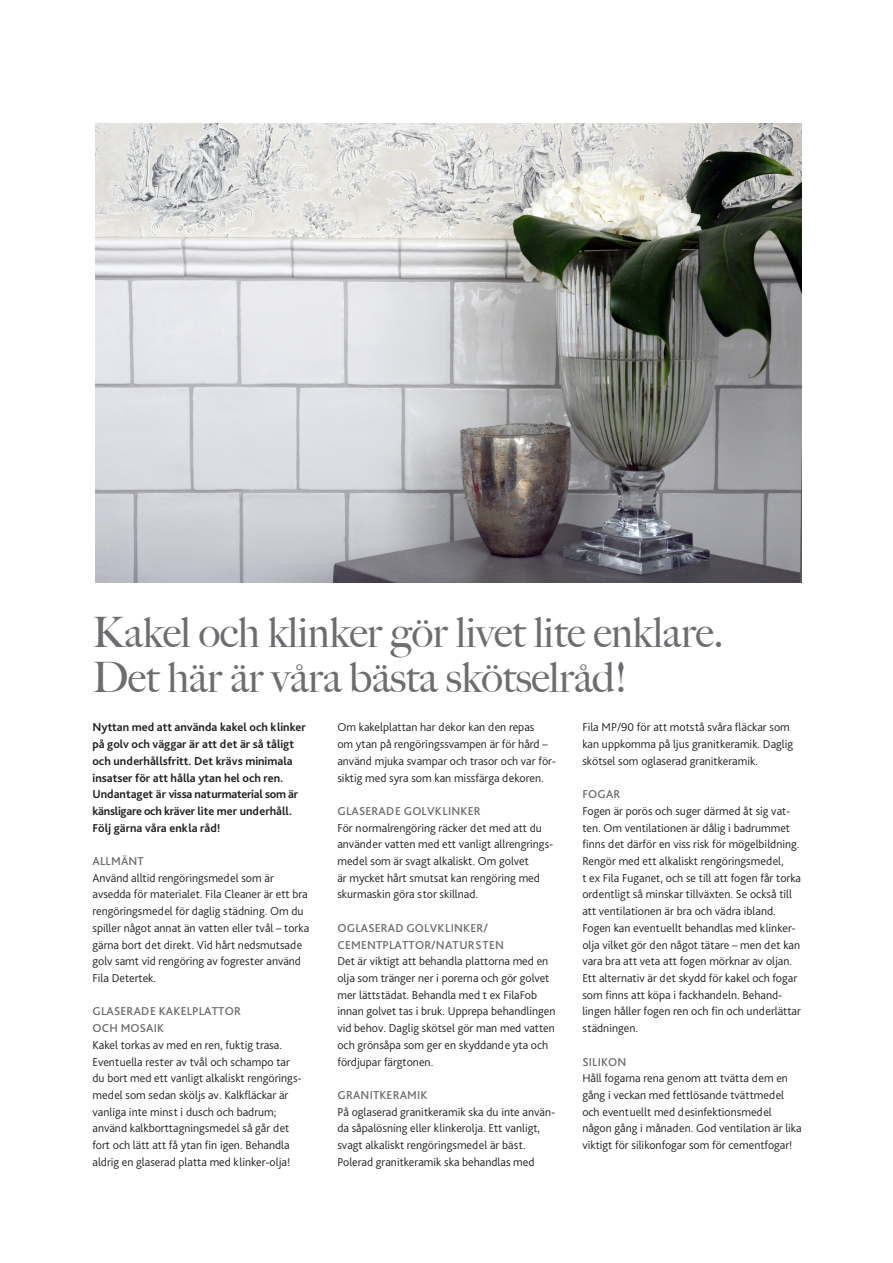
<style>
.page{position:relative;width:893px;height:1263px;background:#fff}
.page>*{position:absolute;margin:0;border:0;box-sizing:border-box;transform-origin:0 0}
.t1{font:500 42px "Big Caslon";letter-spacing:-.01em;color:#6c6d70}
.t2{font:300 12px/16.6px "Bliss Pro";color:#231f20}
.t3{font:700 12px/16.6px "Bliss Pro";color:#231f20}
.t4{font:500 12px/16.6px "Bliss Pro";letter-spacing:.015em;color:#6c6d70}
</style>
<div class="page">
<img style="left:96px;top:123px;width:706px;height:459px">
<p class="t1" style="left:92px;top:598px;width:633px">Kakel och klinker gör livet lite enklare.</p>
<p class="t1" style="left:92px;top:643px;width:536px">Det här är våra bästa skötselråd!</p>
<p class="t3" style="left:92px;top:719px;width:215px">Nyttan med att använda kakel och klinker på golv och väggar är att det är så tåligt och underhållsfritt. Det krävs minimala insatser för att hålla ytan hel och ren.<br>Undantaget är vissa naturmaterial som är känsligare och kräver lite mer underhåll.<br>Följ gärna våra enkla råd!</p>
<p class="t4" style="left:93px;top:852px;width:53px">ALLMÄNT</p>
<p class="t2" style="left:92px;top:869px;width:218px">Använd alltid rengöringsmedel som är avsedda för materialet. Fila Cleaner är ett bra rengöringsmedel för daglig städning. Om du spiller något annat än vatten eller tvål – torka gärna bort det direkt. Vid hårt nedsmutsade golv samt vid rengöring av fogrester använd Fila Detertek.</p>
<p class="t4" style="left:93px;top:1003px;width:150px">GLASERADE KAKELPLATTOR<br>OCH MOSAIK</p>
<p class="t2" style="left:92px;top:1036px;width:211px">Kakel torkas av med en ren, fuktig trasa.<br>Eventuella rester av tvål och schampo tar du bort med ett vanligt alkaliskt rengörings&shy;medel som sedan sköljs av. Kalkfläckar är vanliga inte minst i dusch och badrum; använd kalkborttagningsmedel så går det fort och lätt att få ytan fin igen. Behandla aldrig en glaserad platta med klinker-olja!</p>
<p class="t2" style="left:337px;top:719px;width:220px">Om kakelplattan har dekor kan den repas<br>om ytan på rengöringssvampen är för hård – använd mjuka svampar och trasor och var för&shy;siktig med syra som kan missfärga dekoren.</p>
<p class="t4" style="left:337px;top:802px;width:145px">GLASERADE GOLVKLINKER</p>
<p class="t2" style="left:337px;top:819px;width:218px">För normalrengöring räcker det med att du använder vatten med ett vanligt allrengrings&shy;medel som är svagt alkaliskt. Om golvet<br>är mycket hårt smutsat kan rengöring med skurmaskin göra stor skillnad.</p>
<p class="t4" style="left:337px;top:919px;width:152px">OGLASERAD GOLVKLINKER/</p>
<p class="t4" style="left:337px;top:936px;width:168px">CEMENTPLATTOR/NATURSTEN</p>
<p class="t2" style="left:337px;top:953px;width:220px">Det är viktigt att behandla plattorna med en olja som tränger ner i porerna och gör golvet mer lättstädat. Behandla med t ex FilaFob innan golvet tas i bruk. Upprepa behandlingen vid behov. Daglig skötsel gör man med vatten och grönsåpa som ger en skyddande yta och fördjupar färgtonen.</p>
<p class="t4" style="left:337px;top:1086px;width:92px">GRANITKERAMIK</p>
<p class="t2" style="left:337px;top:1103px;width:219px">På oglaserad granitkeramik ska du inte använ&shy;da såpalösning eller klinkerolja. Ett vanligt, svagt alkaliskt rengöringsmedel är bäst.</p>
<p class="t2" style="left:337px;top:1153px;width:199px">Polerad granitkeramik ska behandlas med</p>
<p class="t2" style="left:582px;top:719px;width:212px">Fila MP/90 för att motstå svåra fläckar som kan uppkomma på ljus granitkeramik. Daglig skötsel som oglaserad granitkeramik.</p>
<p class="t4" style="left:582px;top:786px;width:40px">FOGAR</p>
<p class="t2" style="left:582px;top:802px;width:220px">Fogen är porös och suger därmed åt sig vat&shy;ten. Om ventilationen är dålig i badrummet finns det därför en viss risk för mögelbildning.<br>Rengör med ett alkaliskt rengöringsmedel,<br>t ex Fila Fuganet, och se till att fogen får torka ordentligt så minskar tillväxten. Se också till att ventilationen är bra och vädra ibland.<br>Fogen kan eventuellt behandlas med klinker&shy;olja vilket gör den något tätare – men det kan vara bra att veta att fogen mörknar av oljan.<br>Ett alternativ är det skydd för kakel och fogar som finns att köpa i fackhandeln. Behand&shy;lingen håller fogen ren och fin och underlättar städningen.</p>
<p class="t4" style="left:582px;top:1053px;width:45px">SILIKON</p>
<p class="t2" style="left:582px;top:1069px;width:221px">Håll fogarna rena genom att tvätta dem en gång i veckan med fettlösande tvättmedel och eventuellt med desinfektionsmedel någon gång i månaden. God ventilation är lika viktigt för silikonfogar som för cementfogar!</p>
</div>
